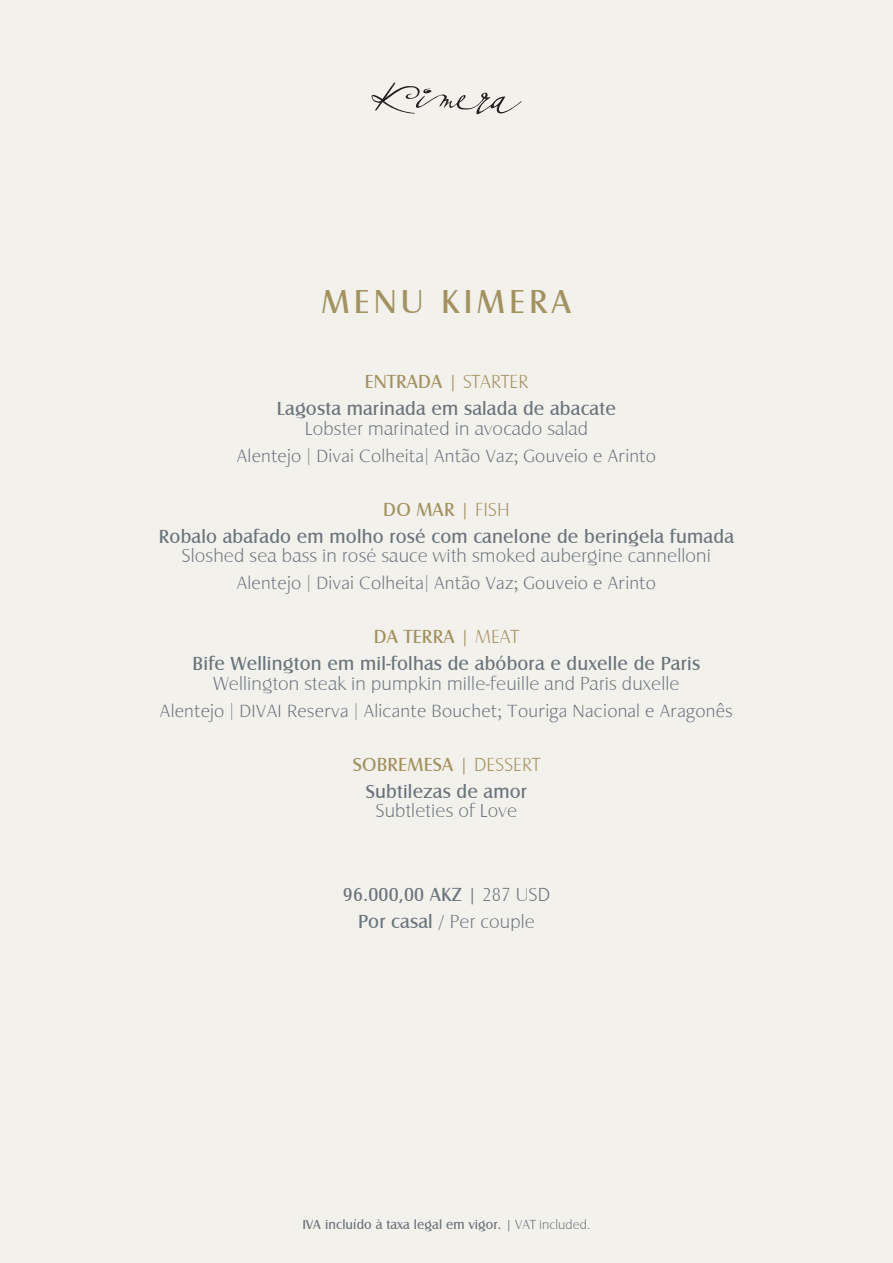
<style>
.page{position:relative;width:893px;height:1263px;background:#f3f1eb}
.page>*{position:absolute;margin:0;border:0;box-sizing:border-box;transform-origin:0 0}
.t1{font:34.2px "Castle T";letter-spacing:.12em;color:#a29161}
.t2{font:19.5px/27px "Castle T";letter-spacing:.01em;color:#6a747b;text-align:center}
.t3{font:19.5px "Castle T Ligh";letter-spacing:.01em;color:#6a747b}
.t4{font:300 19.5px "Freight Neo Pro";letter-spacing:.01em;color:#6a747b}
.t5{font:19.5px "Castle T Ligh";letter-spacing:.01em;color:#a29161}
.t6{font:13.5px "Castle T";letter-spacing:.01em;color:#6a747b}
.s1{font-family:"Castle T"}
.s2{color:#a29161}
.s3{font-family:"Castle T Ligh";color:#a29161}
.s4{font-family:"Castle T Ligh"}
</style>
<div class="page">
<svg style="left:371px;top:83px;width:150px;height:32px"></svg>
<h1 class="t1" style="left:322px;top:283px;width:251px">MENU KIMERA</h1>
<p class="t5" style="left:365px;top:371px;width:165px"><span class="s1">ENTRADA</span> | STARTER</p>
<p class="t2" style="left:277px;top:395px;width:341px">Lagosta marinada em salada de abacate</p>
<p class="t3" style="left:305px;top:418px;width:285px">Lobster marinated in avocado salad</p>
<p class="t4" style="left:237px;top:442px;width:421px">Alentejo | Divai Colheita| Antão Vaz; Gouveio e Arinto</p>
<p class="t2" style="left:159px;top:496px;width:577px"><span class="s2">DO MAR</span> <span class="s3">| FISH<br></span>Robalo abafado em molho rosé com canelone de beringela fumada</p>
<p class="t3" style="left:182px;top:545px;width:531px">Sloshed sea bass in rosé sauce with smoked aubergine cannelloni</p>
<p class="t4" style="left:237px;top:570px;width:421px">Alentejo | Divai Colheita| Antão Vaz; Gouveio e Arinto</p>
<p class="t2" style="left:193px;top:623px;width:509px"><span class="s2">DA TERRA</span> <span class="s3">| MEAT<br></span>Bife Wellington em mil-folhas de abóbora e duxelle de Paris</p>
<p class="t3" style="left:213px;top:673px;width:468px">Wellington steak in pumpkin mille-feuille and Paris duxelle</p>
<p class="t4" style="left:160px;top:697px;width:575px">Alentejo | DIVAI Reserva | Alicante Bouchet; Touriga Nacional e Aragonês</p>
<p class="t2" style="left:353px;top:751px;width:189px"><span class="s2">SOBREMESA</span> <span class="s3">| DESSERT<br></span>Subtilezas de amor</p>
<p class="t3" style="left:376px;top:800px;width:143px">Subtleties of Love</p>
<p class="t2" style="left:343px;top:881px;width:209px">96.000,00 AKZ <span class="s4">| 287 USD</span></p>
<p class="t3" style="left:358px;top:911px;width:178px"><span class="s1">Por casal</span> / Per couple</p>
<p class="t6" style="left:302px;top:1217px;width:289px">IVA incluído à taxa legal em vigor. <span class="s4">| VAT included.</span></p>
</div>
